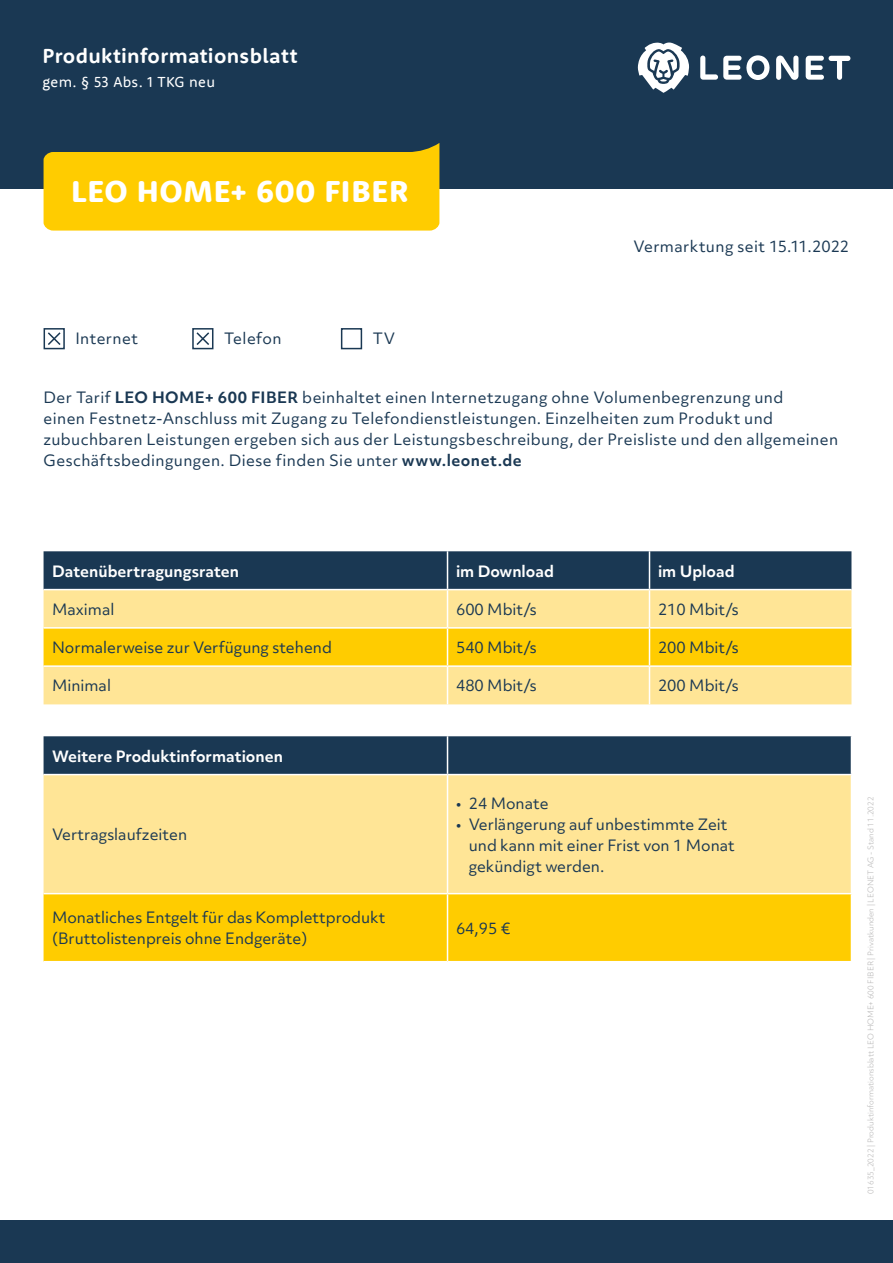
<style>
.page{position:relative;width:893px;height:1263px;background:#fff}
.page>*{position:absolute;margin:0;border:0;box-sizing:border-box;transform-origin:0 0}
.t1{font:800 31.2px "Rooney Sans";letter-spacing:.02em;color:#fff}
.t2{font:700 21px "Rooney Sans";letter-spacing:.015em;color:#fff}
.t3{font:15px/21px "Objektiv Mk 3";letter-spacing:.015em;color:#1a3853}
.t4{font:700 15px "Objektiv Mk 3";color:#fff}
.t5{font:15px "Rooney Sans";letter-spacing:.02em;color:#fff}
.t6{font:300 7.5px "Objektiv Mk 3";color:#b3b2b2}
.s1{font-weight:700}
</style>
<div class="page">
<div style="left:0;top:1220px;width:893px;height:43px;background:#1a3853"></div>
<div style="left:0;top:0;width:893px;height:189px;background:#1a3853"></div>
<svg style="left:638px;top:42px;width:51px;height:51px"></svg>
<svg style="left:700px;top:55px;width:70px;height:25px"></svg>
<svg style="left:776px;top:56px;width:22px;height:24px"></svg>
<svg style="left:806px;top:56px;width:44px;height:24px"></svg>
<svg style="left:44px;top:143px;width:395px;height:88px;background:#e8bd09"></svg>
<div style="left:44px;top:328px;width:21px;height:21px;border:2px solid #1a3853"></div>
<div style="left:192px;top:328px;width:21px;height:21px;border:2px solid #1a3853"></div>
<div style="left:341px;top:328px;width:21px;height:21px;border:2px solid #1a3853"></div>
<div style="left:44px;top:551px;width:807px;height:38px;background:#1a3853"></div>
<div style="left:44px;top:590px;width:807px;height:114px;background:#ffe596"></div>
<div style="left:44px;top:629px;width:807px;height:36px;background:#fc0"></div>
<hr style="left:447px;top:551px;width:1px;height:38px;background:#fff">
<hr style="left:649px;top:551px;width:1px;height:38px;background:#fff">
<hr style="left:447px;top:590px;width:1px;height:37px;background:#fff">
<hr style="left:649px;top:590px;width:1px;height:37px;background:#fff">
<hr style="left:44px;top:627px;width:403px;height:2px;background:#fff">
<hr style="left:447px;top:627px;width:202px;height:2px;background:#fff">
<hr style="left:447px;top:629px;width:1px;height:36px;background:#fff">
<hr style="left:649px;top:627px;width:202px;height:2px;background:#fff">
<hr style="left:649px;top:629px;width:1px;height:36px;background:#fff">
<hr style="left:44px;top:665px;width:403px;height:2px;background:#fff">
<hr style="left:447px;top:665px;width:202px;height:2px;background:#fff">
<hr style="left:447px;top:667px;width:1px;height:37px;background:#fff">
<hr style="left:649px;top:665px;width:202px;height:2px;background:#fff">
<hr style="left:649px;top:667px;width:1px;height:37px;background:#fff">
<div style="left:44px;top:736px;width:807px;height:38px;background:#1a3853"></div>
<div style="left:44px;top:775px;width:807px;height:118px;background:#ffe596"></div>
<div style="left:44px;top:894px;width:807px;height:67px;background:#fc0"></div>
<hr style="left:447px;top:736px;width:1px;height:38px;background:#fff">
<hr style="left:447px;top:775px;width:1px;height:118px;background:#fff">
<hr style="left:447px;top:894px;width:1px;height:67px;background:#fff">
<svg style="left:46px;top:331px;width:16px;height:16px"></svg>
<svg style="left:195px;top:331px;width:16px;height:16px"></svg>
<h2 class="t2" style="left:43px;top:42px;width:257px">Produktinformationsblatt</h2>
<p class="t5" style="left:43px;top:72px;width:174px">gem. § 53 Abs. 1 TKG neu</p>
<h1 class="t1" style="left:71px;top:170px;width:339px">LEO HOME+ 600 FIBER</h1>
<p class="t3" style="left:75px;top:328px;width:64px">Internet</p>
<p class="t3" style="left:224px;top:328px;width:59px">Telefon</p>
<p class="t3" style="left:373px;top:328px;width:24px">TV</p>
<p class="t3" style="left:633px;top:236px;width:217px">Vermarktung seit 15.11.2022</p>
<p class="t3" style="left:44px;top:387px;width:796px">Der Tarif <span class="s1">LEO HOME+ 600 FIBER</span> beinhaltet einen Internetzugang ohne Volumenbegrenzung und<br>einen Festnetz-Anschluss mit Zugang zu Telefondienstleistungen. Einzelheiten zum Produkt und zubuchbaren Leistungen ergeben sich aus der Leistungsbeschreibung, der Preisliste und den allgemeinen Geschäftsbedingungen. Diese finden Sie unter <span class="s1">www.leonet.de</span></p>
<p class="t4" style="left:52px;top:560px;width:189px">Datenübertragungsraten</p>
<p class="t4" style="left:456px;top:560px;width:99px">im Download</p>
<p class="t4" style="left:658px;top:560px;width:78px">im Upload</p>
<p class="t3" style="left:52px;top:598px;width:64px">Maximal</p>
<p class="t3" style="left:456px;top:598px;width:82px">600 Mbit/s</p>
<p class="t3" style="left:658px;top:598px;width:82px">210 Mbit/s</p>
<p class="t3" style="left:52px;top:637px;width:281px">Normalerweise zur Verfügung stehend</p>
<p class="t3" style="left:456px;top:637px;width:82px">540 Mbit/s</p>
<p class="t3" style="left:658px;top:637px;width:82px">200 Mbit/s</p>
<p class="t3" style="left:52px;top:675px;width:60px">Minimal</p>
<p class="t3" style="left:456px;top:675px;width:82px">480 Mbit/s</p>
<p class="t3" style="left:658px;top:675px;width:82px">200 Mbit/s</p>
<p class="t4" style="left:52px;top:745px;width:233px">Weitere Produktinformationen</p>
<p class="t3" style="left:52px;top:824px;width:137px">Vertragslaufzeiten</p>
<p class="t3" style="left:456px;top:792px;width:94px">• 24 Monate</p>
<p class="t3" style="left:469px;top:813px;width:268px;text-indent:-13px">• Verlängerung auf unbestimmte Zeit und kann mit einer Frist von 1 Monat gekündigt werden.</p>
<p class="t3" style="left:52px;top:907px;width:335px">Monatliches Entgelt für das Komplettprodukt (Bruttolistenpreis ohne Endgeräte)</p>
<p class="t3" style="left:456px;top:917px;width:56px">64,95 €</p>
<p class="t6" style="left:866px;top:1194px;width:399px;rotate:-90deg">01635_2022 | Produktinformationsblatt LEO HOME+ 600 FIBER | Privatkunden | LEONET AG - Stand 11.2022</p>
</div>
